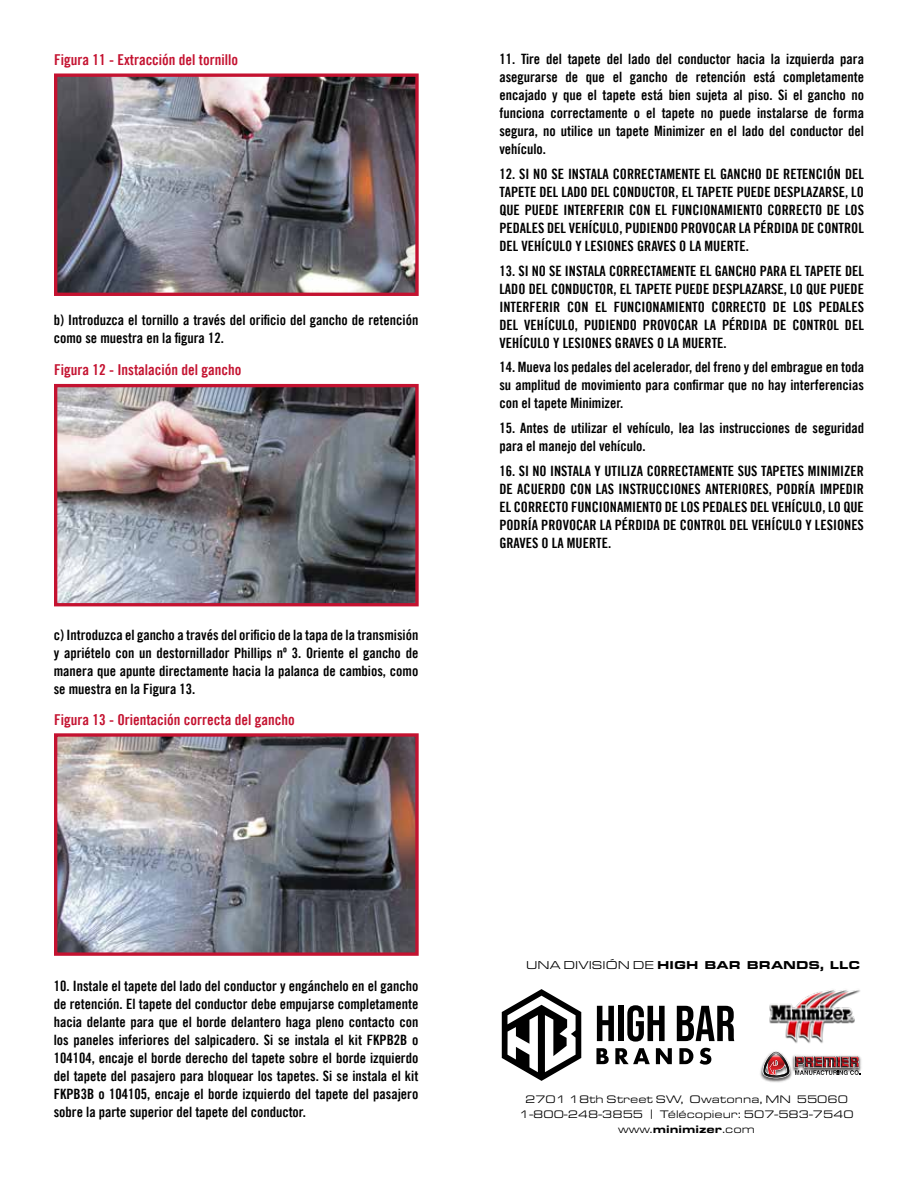
<style>
.page{position:relative;width:918px;height:1188px;background:#fff}
.page>*{position:absolute;margin:0;border:0;box-sizing:border-box;transform-origin:0 0}
.t1{font:15px "Trade Gothic LT Bold Cond Twenty";color:#c41230}
.t2{font:14.25px/18px "Trade Gothic LT Bold Cond Twenty";color:#000;text-align:justify}
.t3{font:900 11.85px "Eurostile Ext";color:#000}
.t4{font:11.25px/15px "Eurostile Ext";color:#000;text-align:center}
.s1{font-weight:400}
.s2{font-weight:900}
</style>
<div class="page">
<img style="left:58px;top:77px;width:357px;height:215px">
<div style="left:54px;top:73px;width:365px;height:223px;border:3px solid #c41230"></div>
<img style="left:58px;top:388px;width:357px;height:214px">
<div style="left:54px;top:384px;width:365px;height:222px;border:3px solid #c41230"></div>
<img style="left:58px;top:737px;width:357px;height:215px">
<div style="left:54px;top:733px;width:365px;height:223px;border:3px solid #c41230"></div>
<img style="left:760px;top:1066px;width:30px;height:17px">
<img style="left:860px;top:1057px;width:2px;height:14px">
<svg style="left:762px;top:1051px;width:98px;height:27px"></svg>
<img style="left:769px;top:990px;width:91px;height:53px">
<svg style="left:597px;top:1006px;width:17px;height:35px"></svg>
<div style="left:618px;top:1006px;width:6px;height:35px;background:#000"></div>
<svg style="left:627px;top:1005px;width:38px;height:37px"></svg>
<svg style="left:677px;top:1006px;width:57px;height:35px"></svg>
<svg style="left:596px;top:1048px;width:13px;height:16px"></svg>
<svg style="left:615px;top:1048px;width:35px;height:16px"></svg>
<svg style="left:656px;top:1048px;width:16px;height:16px"></svg>
<svg style="left:679px;top:1048px;width:14px;height:16px"></svg>
<svg style="left:700px;top:1048px;width:11px;height:17px"></svg>
<svg style="left:502px;top:989px;width:79px;height:92px"></svg>
<p class="t1" style="left:54px;top:50px;width:186px">Figura 11 - Extracción del tornillo</p>
<p class="t2" style="left:54px;top:311px;width:366px">b) Introduzca el tornillo a través del orificio del gancho de retención como se muestra en la figura 12.</p>
<p class="t1" style="left:54px;top:361px;width:189px">Figura 12 - Instalación del gancho</p>
<p class="t2" style="left:54px;top:626px;width:366px">c) Introduzca el gancho a través del orificio de la tapa de la transmisión y apriételo con un destornillador Phillips nº 3. Oriente el gancho de manera que apunte directamente hacia la palanca de cambios, como se muestra en la Figura 13.</p>
<p class="t1" style="left:54px;top:710px;width:242px">Figura 13 - Orientación correcta del gancho</p>
<p class="t2" style="left:499px;top:50px;width:366px">11. Tire del tapete del lado del conductor hacia la izquierda para asegurarse de que el gancho de retención está completamente encajado y que el tapete está bien sujeta al piso. Si el gancho no funciona correctamente o el tapete no puede instalarse de forma segura, no utilice un tapete Minimizer en el lado del conductor del vehículo.</p>
<p class="t2" style="left:499px;top:165px;width:366px">12. SI NO SE INSTALA CORRECTAMENTE EL GANCHO DE RETENCIÓN DEL TAPETE DEL LADO DEL CONDUCTOR, EL TAPETE PUEDE DESPLAZARSE, LO QUE PUEDE INTERFERIR CON EL FUNCIONAMIENTO CORRECTO DE LOS PEDALES DEL VEHÍCULO, PUDIENDO PROVOCAR LA PÉRDIDA DE CONTROL DEL VEHÍCULO Y LESIONES GRAVES O LA MUERTE.</p>
<p class="t2" style="left:499px;top:262px;width:366px">13. SI NO SE INSTALA CORRECTAMENTE EL GANCHO PARA EL TAPETE DEL LADO DEL CONDUCTOR, EL TAPETE PUEDE DESPLAZARSE, LO QUE PUEDE INTERFERIR CON EL FUNCIONAMIENTO CORRECTO DE LOS PEDALES DEL VEHÍCULO, PUDIENDO PROVOCAR LA PÉRDIDA DE CONTROL DEL VEHÍCULO Y LESIONES GRAVES O LA MUERTE.</p>
<p class="t2" style="left:499px;top:358px;width:366px">14. Mueva los pedales del acelerador, del freno y del embrague en toda su amplitud de movimiento para confirmar que no hay interferencias con el tapete Minimizer.</p>
<p class="t2" style="left:499px;top:419px;width:366px">15. Antes de utilizar el vehículo, lea las instrucciones de seguridad para el manejo del vehículo.</p>
<p class="t2" style="left:499px;top:462px;width:366px">16. SI NO INSTALA Y UTILIZA CORRECTAMENTE SUS TAPETES MINIMIZER DE ACUERDO CON LAS INSTRUCCIONES ANTERIORES, PODRÍA IMPEDIR EL CORRECTO FUNCIONAMIENTO DE LOS PEDALES DEL VEHÍCULO, LO QUE PODRÍA PROVOCAR LA PÉRDIDA DE CONTROL DEL VEHÍCULO Y LESIONES GRAVES O LA MUERTE.</p>
<p class="t2" style="left:54px;top:977px;width:366px">10. Instale el tapete del lado del conductor y engánchelo en el gancho de retención. El tapete del conductor debe empujarse completamente hacia delante para que el borde delantero haga pleno contacto con los paneles inferiores del salpicadero. Si se instala el kit FKPB2B o 104104, encaje el borde derecho del tapete sobre el borde izquierdo del tapete del pasajero para bloquear los tapetes. Si se instala el kit FKPB3B o 104105, encaje el borde izquierdo del tapete del pasajero sobre la parte superior del tapete del conductor.</p>
<p class="t3" style="left:526px;top:957px;width:336px"><span class="s1">UNA DIVISIÓN DE</span> HIGH BAR BRANDS, LLC</p>
<p class="t4" style="left:519px;top:1091px;width:336px">2701 18th Street SW, Owatonna, MN 55060<br>1-800-248-3855 | Télécopieur: 507-583-7540 www.<span class="s2">minimizer</span>.com</p>
</div>
